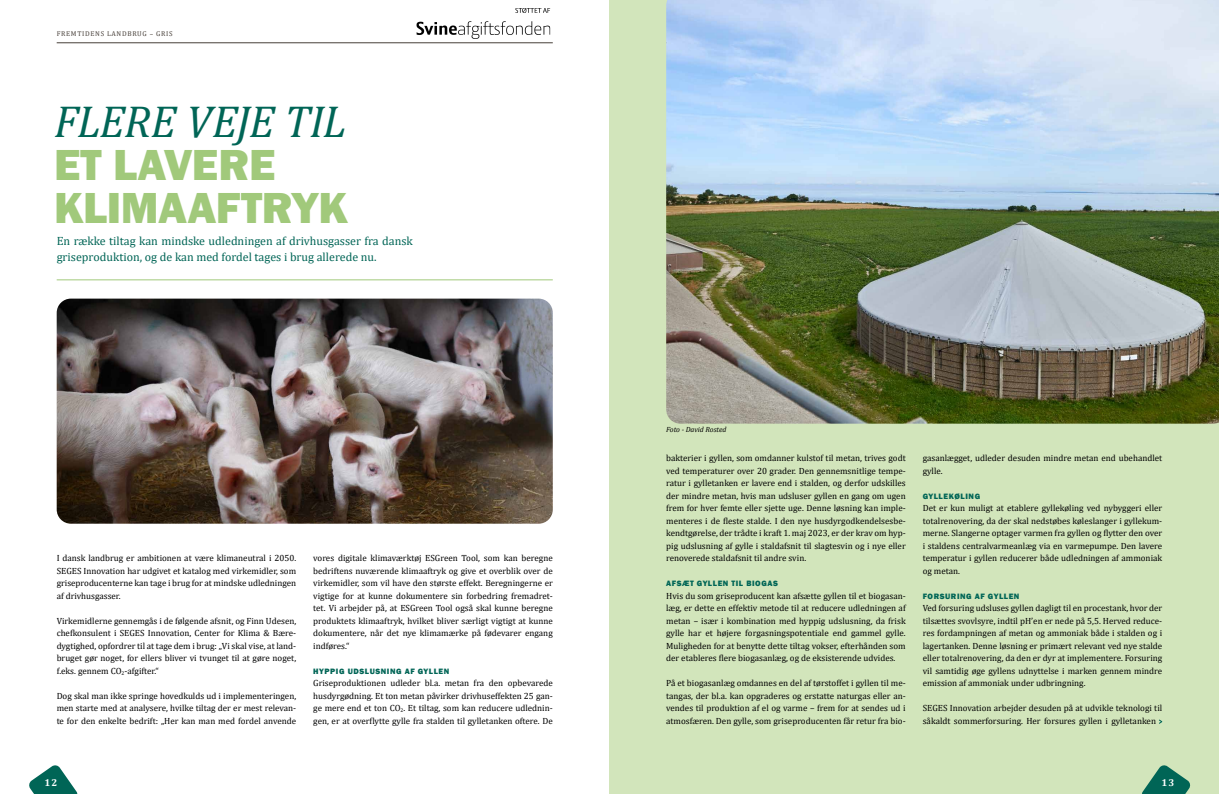
<style>
.page{position:relative;width:1219px;height:794px;background:#fff}
.page>*{position:absolute;margin:0;border:0;box-sizing:border-box;transform-origin:0 0}
.t1{font:45px/43px "Franklin Gothic URW Hea";letter-spacing:-.005em;color:#a1c97b}
.t2{font:italic 45px "Cambria";letter-spacing:-.02em;color:#006556}
.t3{font:12px/16px "Cambria";color:#006556}
.t4{font:700 10px "Cambria";color:#fff}
.t5{font:9px/12.5px "Cambria";color:#000;text-align:justify}
.t6{font:800 8px "Franklin Gothic";letter-spacing:.07em;color:#006556}
.t7{font:italic 7.5px "Cambria";color:#000}
.t8{font:7px "Cambria";letter-spacing:.1em;color:#473f39}
</style>
<div class="page">
<div style="left:609px;top:0;width:610px;height:794px;background:#d2e5bb"></div>
<hr style="left:57px;top:279px;width:496px;height:1px;background:#a1c97b">
<svg style="left:1159px;top:719px;width:4px;height:5px"></svg>
<img style="left:57px;top:298px;width:496px;height:226px">
<hr style="left:57px;top:43px;width:496px;height:1px;background:#473f39">
<svg style="left:29px;top:765px;width:49px;height:29px"></svg>
<svg style="left:1142px;top:765px;width:49px;height:29px"></svg>
<img style="left:666px;top:0;width:553px;height:424px">
<img style="left:416px;top:8px;width:135px;height:30px">
<p class="t8" style="left:57px;top:29px;width:117px">FREMTIDENS LANDBRUG – GRIS</p>
<h1 class="t2" style="left:54px;top:90px;width:294px">FLERE VEJE TIL</h1>
<h1 class="t1" style="left:54px;top:142px;width:295px">ET LAVERE<br>KLIMAAFTRYK</h1>
<h2 class="t3" style="left:57px;top:233px;width:358px">En række tiltag kan mindske udledningen af drivhusgasser fra dansk griseproduktion, og de kan med fordel tages i brug allerede nu.</h2>
<p class="t5" style="left:57px;top:552px;width:241px">I dansk landbrug er ambitionen at være klimaneutral i 2050.<br>SEGES Innovation har udgivet et katalog med virkemidler, som griseproducenterne kan tage i brug for at mindske udledningen af drivhusgasser.</p>
<p class="t5" style="left:57px;top:614px;width:241px">Virkemidlerne gennemgås i de følgende afsnit, og Finn Udesen, chefkonsulent i SEGES Innovation, Center for Klima &amp; Bære&shy;dygtighed, opfordrer til at tage dem i brug: „Vi skal vise, at land&shy;bruget gør noget, for ellers bliver vi tvunget til at gøre noget, f.eks. gennem CO<sub>2</sub>-afgifter.“</p>
<p class="t5" style="left:57px;top:689px;width:241px">Dog skal man ikke springe hovedkulds ud i implementeringen, men starte med at analysere, hvilke tiltag der er mest relevan&shy;te for den enkelte bedrift: „Her kan man med fordel anvende</p>
<p class="t5" style="left:313px;top:552px;width:241px">vores digitale klimaværktøj ESGreen Tool, som kan beregne bedriftens nuværende klimaaftryk og give et overblik over de virkemidler, som vil have den største effekt. Beregningerne er vigtige for at kunne dokumentere sin forbedring fremadret&shy;tet. Vi arbejder på, at ESGreen Tool også skal kunne beregne produktets klimaaftryk, hvilket bliver særligt vigtigt at kunne dokumentere, når det nye klimamærke på fødevarer engang indføres.“</p>
<p class="t6" style="left:313px;top:666px;width:138px">HYPPIG UDSLUSNING AF GYLLEN</p>
<p class="t5" style="left:313px;top:677px;width:241px">Griseproduktionen udleder bl.a. metan fra den opbevarede husdyrgødning. Et ton metan påvirker drivhuseffekten 25 gan&shy;ge mere end et ton CO<sub>2</sub>. Et tiltag, som kan reducere udlednin&shy;gen, er at overflytte gylle fra stalden til gylletanken oftere. De</p>
<p class="t7" style="left:666px;top:424px;width:62px">Foto - David Rosted</p>
<p class="t5" style="left:666px;top:452px;width:241px">bakterier i gyllen, som omdanner kulstof til metan, trives godt ved temperaturer over 20 grader. Den gennemsnitlige tempe&shy;ratur i gylletanken er lavere end i stalden, og derfor udskilles der mindre metan, hvis man udsluser gyllen en gang om ugen frem for hver femte eller sjette uge. Denne løsning kan imple&shy;menteres i de fleste stalde. I den nye husdyrgodkendelsesbe&shy;kendtgørelse, der trådte i kraft 1. maj 2023, er der krav om hyp&shy;pig udslusning af gylle i staldafsnit til slagtesvin og i nye eller renoverede staldafsnit til andre svin.</p>
<p class="t6" style="left:666px;top:578px;width:113px">AFSÆT GYLLEN TIL BIOGAS</p>
<p class="t5" style="left:666px;top:589px;width:241px">Hvis du som griseproducent kan afsætte gyllen til et biogasan&shy;læg, er dette en effektiv metode til at reducere udledningen af metan – især i kombination med hyppig udslusning, da frisk gylle har et højere forgasningspotentiale end gammel gylle.<br>Muligheden for at benytte dette tiltag vokser, efterhånden som der etableres flere biogasanlæg, og de eksisterende udvides.</p>
<p class="t5" style="left:666px;top:677px;width:241px">På et biogasanlæg omdannes en del af tørstoffet i gyllen til me&shy;tangas, der bl.a. kan opgraderes og erstatte naturgas eller an&shy;vendes til produktion af el og varme – frem for at sendes ud i atmosfæren. Den gylle, som griseproducenten får retur fra bio-</p>
<p class="t5" style="left:923px;top:452px;width:241px">gasanlægget, udleder desuden mindre metan end ubehandlet gylle.</p>
<p class="t6" style="left:923px;top:491px;width:59px">GYLLEKØLING</p>
<p class="t5" style="left:923px;top:502px;width:241px">Det er kun muligt at etablere gyllekøling ved nybyggeri eller totalrenovering, da der skal nedstøbes køleslanger i gyllekum&shy;merne. Slangerne optager varmen fra gyllen og flytter den over i staldens centralvarmeanlæg via en varmepumpe. Den lavere temperatur i gyllen reducerer både udledningen af ammoniak og metan.</p>
<p class="t6" style="left:923px;top:591px;width:98px">FORSURING AF GYLLEN</p>
<p class="t5" style="left:923px;top:602px;width:241px">Ved forsuring udsluses gyllen dagligt til en procestank, hvor der tilsættes svovlsyre, indtil pH’en er nede på 5,5. Herved reduce&shy;res fordampningen af metan og ammoniak både i stalden og i lagertanken. Denne løsning er primært relevant ved nye stalde eller totalrenovering, da den er dyr at implementere. Forsuring vil samtidig øge gyllens udnyttelse i marken gennem mindre emission af ammoniak under udbringning.</p>
<p class="t5" style="left:923px;top:702px;width:241px">SEGES Innovation arbejder desuden på at udvikle teknologi til såkaldt sommerforsuring. Her forsures gyllen i gylletanken</p>
<p class="t4" style="left:45px;top:776px;width:14px">12</p>
<p class="t4" style="left:1161px;top:776px;width:14px">13</p>
</div>
